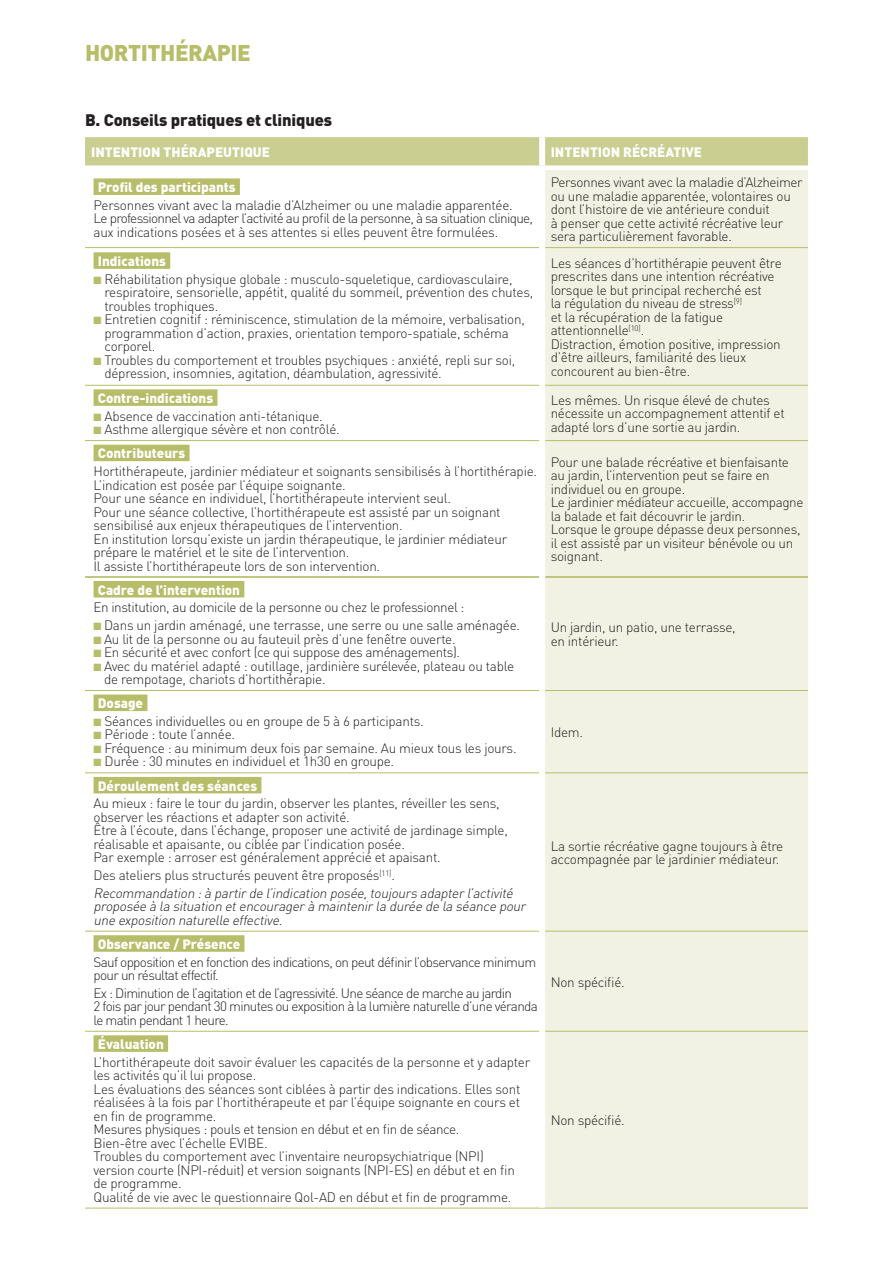
<style>
.page{position:relative;width:893px;height:1263px;background:#fff}
.page>*{position:absolute;margin:0;border:0;box-sizing:border-box;transform-origin:0 0}
.t1{font:900 22.5px "DIN";letter-spacing:-.02em;color:#b7bd68}
.t2{font:900 16.5px "DIN";letter-spacing:-.01em;color:#231f20}
.t3{font:300 13.5px/13.5px "DIN";letter-spacing:-.02em;color:#231f20}
.t4{font:300 13.5px/13.5px "DIN";letter-spacing:-.05em;color:#231f20}
.t5{font:italic 300 13.5px/17.7px "DIN";color:#231f20}
.t6{font:900 13.5px "DIN";color:#fff}
.s1{color:#b7bd68}
.s2{font-style:normal}
</style>
<div class="page">
<div style="left:85px;top:137px;width:723px;height:28px;background:#cace91"></div>
<div style="left:545px;top:170px;width:263px;height:1037px;background:#f1f2e3"></div>
<div style="left:539px;top:137px;width:6px;height:28px;background:#fff"></div>
<hr style="left:85px;top:247px;width:454px;height:1px;background:#b7bd68">
<hr style="left:545px;top:247px;width:263px;height:1px;background:#b7bd68">
<hr style="left:85px;top:385px;width:454px;height:1px;background:#b7bd68">
<hr style="left:545px;top:385px;width:263px;height:1px;background:#b7bd68">
<hr style="left:85px;top:440px;width:454px;height:1px;background:#b7bd68">
<hr style="left:545px;top:440px;width:263px;height:1px;background:#b7bd68">
<hr style="left:85px;top:690px;width:454px;height:1px;background:#b7bd68">
<hr style="left:545px;top:690px;width:263px;height:1px;background:#b7bd68">
<hr style="left:85px;top:772px;width:454px;height:1px;background:#b7bd68">
<hr style="left:545px;top:772px;width:263px;height:1px;background:#b7bd68">
<hr style="left:85px;top:931px;width:454px;height:1px;background:#b7bd68">
<hr style="left:545px;top:931px;width:263px;height:1px;background:#b7bd68">
<hr style="left:85px;top:1031px;width:454px;height:1px;background:#b7bd68">
<hr style="left:545px;top:1031px;width:263px;height:1px;background:#b7bd68">
<hr style="left:85px;top:1207px;width:457px;height:1px;background:#b7bd68">
<hr style="left:542px;top:1207px;width:266px;height:1px;background:#b7bd68">
<hr style="left:85px;top:576px;width:454px;height:1px;background:#b7bd68">
<hr style="left:85px;top:577px;width:454px;height:1px;background:#b7bd68">
<hr style="left:545px;top:576px;width:263px;height:1px;background:#b7bd68">
<hr style="left:545px;top:577px;width:263px;height:1px;background:#b7bd68">
<div style="left:94px;top:178px;width:146px;height:17px;background:#b7bd68"></div>
<div style="left:94px;top:252px;width:76px;height:17px;background:#b7bd68"></div>
<div style="left:94px;top:389px;width:123px;height:17px;background:#b7bd68"></div>
<div style="left:94px;top:445px;width:96px;height:16px;background:#b7bd68"></div>
<div style="left:94px;top:581px;width:150px;height:16px;background:#b7bd68"></div>
<div style="left:94px;top:695px;width:53px;height:16px;background:#b7bd68"></div>
<div style="left:94px;top:777px;width:167px;height:16px;background:#b7bd68"></div>
<div style="left:94px;top:935px;width:150px;height:17px;background:#b7bd68"></div>
<div style="left:94px;top:1035px;width:74px;height:17px;background:#b7bd68"></div>
<h1 class="t1" style="left:85px;top:38px;width:167px">HORTITHÉRAPIE</h1>
<p class="t2" style="left:85px;top:109px;width:249px">B. Conseils pratiques et cliniques</p>
<p class="t6" style="left:91px;top:143px;width:181px">INTENTION THÉRAPEUTIQUE</p>
<p class="t6" style="left:551px;top:143px;width:153px">INTENTION RÉCRÉATIVE</p>
<p class="t6" style="left:98px;top:178px;width:139px">Profil des participants</p>
<p class="t3" style="left:94px;top:198px;width:441px">Personnes vivant avec la maladie d’Alzheimer ou une maladie apparentée.<br>Le professionnel va adapter l’activité au profil de la personne, à sa situation clinique, aux indications posées et à ses attentes si elles peuvent être formulées.</p>
<p class="t3" style="left:551px;top:175px;width:254px">Personnes vivant avec la maladie d’Alzheimer ou une maladie apparentée, volontaires ou dont l’histoire de vie antérieure conduit<br>à penser que cette activité récréative leur sera particulièrement favorable.</p>
<p class="t6" style="left:98px;top:252px;width:70px">Indications</p>
<p class="t3" style="left:104px;top:272px;width:430px;text-indent:-11px"><span class="s1">■</span> Réhabilitation physique globale : musculo-squeletique, cardiovasculaire, respiratoire, sensorielle, appétit, qualité du sommeil, prévention des chutes, troubles trophiques.</p>
<p class="t3" style="left:104px;top:312px;width:422px;text-indent:-11px"><span class="s1">■</span> Entretien cognitif : réminiscence, stimulation de la mémoire, verbalisation, programmation d’action, praxies, orientation temporo-spatiale, schéma corporel.</p>
<p class="t3" style="left:104px;top:353px;width:412px;text-indent:-11px"><span class="s1">■</span> Troubles du comportement et troubles psychiques : anxiété, repli sur soi, dépression, insomnies, agitation, déambulation, agressivité.</p>
<p class="t6" style="left:98px;top:389px;width:117px">Contre-indications</p>
<p class="t3" style="left:94px;top:409px;width:231px"><span class="s1">■</span> Absence de vaccination anti-tétanique.</p>
<p class="t3" style="left:94px;top:422px;width:248px"><span class="s1">■</span> Asthme allergique sévère et non contrôlé.</p>
<p class="t3" style="left:551px;top:256px;width:233px">Les séances d’hortithérapie peuvent être prescrites dans une intention récréative lorsque le but principal recherché est<br>la régulation du niveau de stress<sup>[9]<br></sup>et la récupération de la fatigue attentionnelle<sup>[10]</sup>.<br>Distraction, émotion positive, impression d’être ailleurs, familiarité des lieux concourent au bien-être.</p>
<p class="t3" style="left:551px;top:393px;width:236px">Les mêmes. Un risque élevé de chutes nécessite un accompagnement attentif et adapté lors d’une sortie au jardin.</p>
<p class="t6" style="left:98px;top:444px;width:89px">Contributeurs</p>
<p class="t3" style="left:94px;top:464px;width:445px">Hortithérapeute, jardinier médiateur et soignants sensibilisés à l’hortithérapie.<br>L’indication est posée par l’équipe soignante.<br>Pour une séance en individuel, l’hortithérapeute intervient seul.<br>Pour une séance collective, l’hortithérapeute est assisté par un soignant sensibilisé aux enjeux thérapeutiques de l’intervention.<br>En institution lorsqu’existe un jardin thérapeutique, le jardinier médiateur prépare le matériel et le site de l’intervention.<br>Il assiste l’hortithérapeute lors de son intervention.</p>
<p class="t3" style="left:551px;top:455px;width:254px">Pour une balade récréative et bienfaisante au jardin, l’intervention peut se faire en individuel ou en groupe.<br>Le jardinier médiateur accueille, accompagne la balade et fait découvrir le jardin.<br>Lorsque le groupe dépasse deux personnes, il est assisté par un visiteur bénévole ou un soignant.</p>
<p class="t6" style="left:98px;top:581px;width:144px">Cadre de l’intervention</p>
<p class="t3" style="left:94px;top:601px;width:372px">En institution, au domicile de la personne ou chez le professionnel :</p>
<p class="t3" style="left:94px;top:618px;width:428px"><span class="s1">■</span> Dans un jardin aménagé, une terrasse, une serre ou une salle aménagée.</p>
<p class="t3" style="left:94px;top:632px;width:364px"><span class="s1">■</span> Au lit de la personne ou au fauteuil près d’une fenêtre ouverte.</p>
<p class="t3" style="left:94px;top:645px;width:368px"><span class="s1">■</span> En sécurité et avec confort (ce qui suppose des aménagements).</p>
<p class="t3" style="left:104px;top:659px;width:411px;text-indent:-10px"><span class="s1">■</span> Avec du matériel adapté : outillage, jardinière surélevée, plateau ou table de rempotage, chariots d’hortithérapie.</p>
<p class="t3" style="left:551px;top:621px;width:186px">Un jardin, un patio, une terrasse, en intérieur.</p>
<p class="t6" style="left:98px;top:694px;width:47px">Dosage</p>
<p class="t3" style="left:94px;top:714px;width:332px"><span class="s1">■</span> Séances individuelles ou en groupe de 5 à 6 participants.</p>
<p class="t3" style="left:94px;top:728px;width:143px"><span class="s1">■</span> Période : toute l’année.</p>
<p class="t3" style="left:94px;top:741px;width:424px"><span class="s1">■</span> Fréquence : au minimum deux fois par semaine. Au mieux tous les jours.</p>
<p class="t3" style="left:94px;top:755px;width:302px"><span class="s1">■</span> Durée : 30 minutes en individuel et 1h30 en groupe.</p>
<p class="t6" style="left:98px;top:777px;width:161px">Déroulement des séances</p>
<p class="t3" style="left:94px;top:796px;width:416px">Au mieux : faire le tour du jardin, observer les plantes, réveiller les sens, observer les réactions et adapter son activité.<br>Être à l’écoute, dans l’échange, proposer une activité de jardinage simple, réalisable et apaisante, ou ciblée par l’indication posée.<br>Par exemple : arroser est généralement apprécié et apaisant.</p>
<p class="t5" style="left:94px;top:866px;width:424px"><span class="s2">Des ateliers plus structurés peuvent être proposés</span><sup>[11]</sup><span class="s2">.<br></span>Recommandation :à partirde l’indication posée,toujours adapterl’activité</p>
<p class="t5" style="left:94px;top:899px;width:436px;line-height:13.5px">proposée à la situation etencouragerà maintenirla durée de la séance pour une exposition naturelle effective.</p>
<p class="t6" style="left:98px;top:935px;width:144px">Observance / Présence</p>
<p class="t4" style="left:94px;top:955px;width:444px">Sauf opposition et en fonction des indications, on peut définir l’observance minimum pour un résultat effectif.</p>
<p class="t4" style="left:94px;top:986px;width:446px">Ex : Diminution de l’agitation et de l’agressivité. Une séance de marche au jardin<br>2 fois par jour pendant 30 minutes ou exposition à la lumière naturelle d’une véranda le matin pendant 1 heure.</p>
<p class="t6" style="left:98px;top:1035px;width:68px">Évaluation</p>
<p class="t3" style="left:94px;top:1055px;width:438px">L’hortithérapeute doit savoir évaluer les capacités de la personne et y adapter les activités qu’il lui propose.<br>Les évaluations des séances sont ciblées à partir des indications. Elles sont réalisées à la fois par l’hortithérapeute et par l’équipe soignante en cours et en fin de programme.<br>Mesures physiques : pouls et tension en début et en fin de séance.<br>Bien-être avec l’échelle EVIBE.<br>Troubles du comportement avec l’inventaire neuropsychiatrique (NPI)<br>version courte (NPI-réduit) et version soignants (NPI-ES) en début et en fin de programme.<br>Qualité de vie avec le questionnaire Qol-AD en début et fin de programme.</p>
<p class="t3" style="left:551px;top:725px;width:34px">Idem.</p>
<p class="t3" style="left:551px;top:839px;width:234px">La sortie récréative gagne toujours à être accompagnée par le jardinier médiateur.</p>
<p class="t3" style="left:551px;top:975px;width:76px">Non spécifié.</p>
<p class="t3" style="left:551px;top:1113px;width:76px">Non spécifié.</p>
</div>
